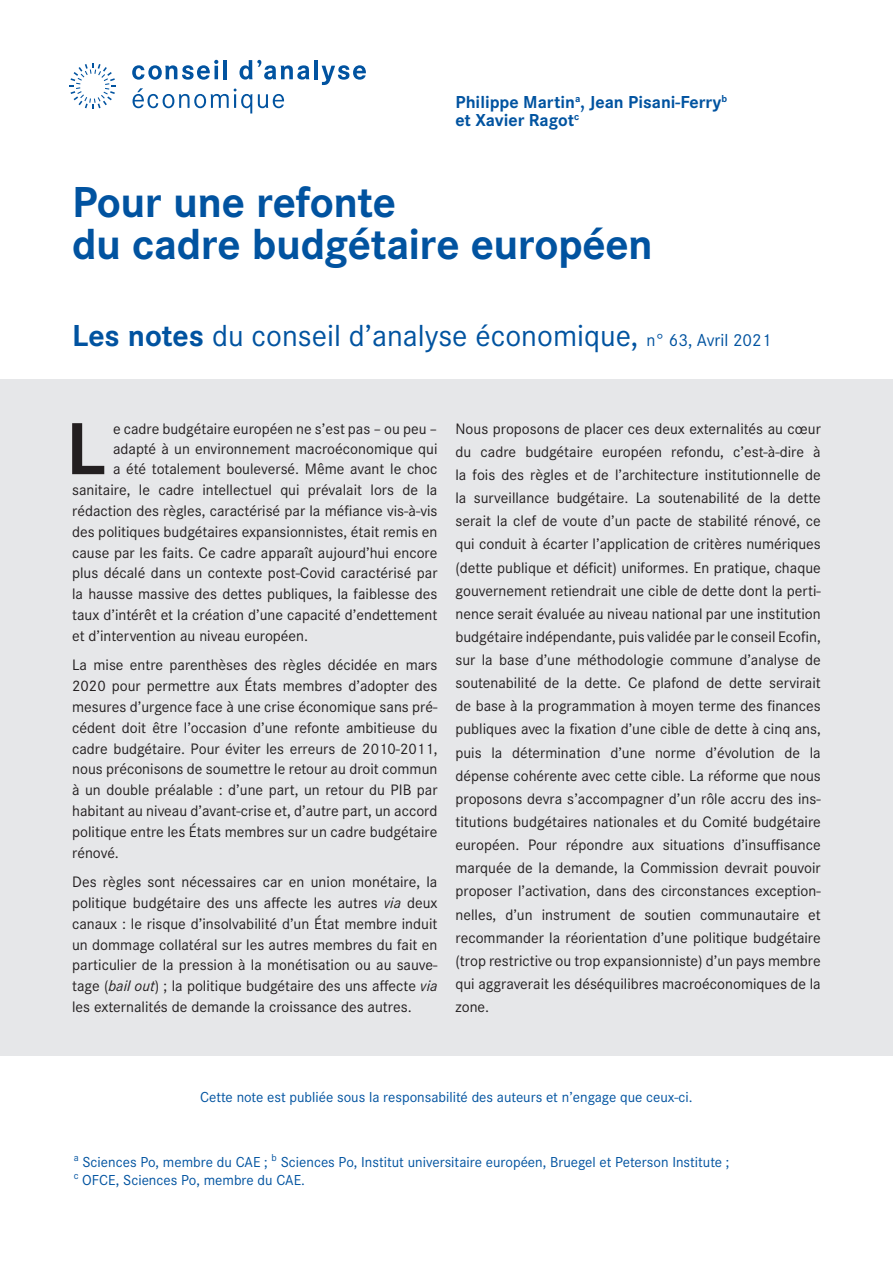
<style>
.page{position:relative;width:893px;height:1263px;background:#fff}
.page>*{position:absolute;margin:0;border:0;box-sizing:border-box;transform-origin:0 0}
.Résumé____lettrine{font:700 76.5px "Corporate S";color:#231f20}
.Titre_de_la_Note{font:700 45px/42px "Corporate S";letter-spacing:-.01em;color:#0153a0}
.t1{font:31.5px "Corporate S";color:#0153a0}
.Auteurs{font:700 18px/18px "Corporate S";color:#0153a0}
.Résumé{font:15.75px/23.1px "Corporate S";color:#231f20;text-align:justify}
.Résumé____lettrine-2{font:15.75px "Corporate S";color:#231f20}
.Organisme{font:15px "Corporate S";color:#0153a0}
.s1{font-weight:700}
.s2{font-size:18px}
.s3{font-style:italic}
</style>
<div class="page">
<div style="left:0;top:379px;width:893px;height:676px;background:#e6e7e9"></div>
<svg style="left:132px;top:60px;width:86px;height:20px"></svg>
<hr style="left:223px;top:60px;width:4px;height:19px;background:#0153a0">
<svg style="left:239px;top:60px;width:70px;height:20px"></svg>
<hr style="left:314px;top:60px;width:3px;height:19px;background:#0153a0">
<svg style="left:322px;top:65px;width:44px;height:20px"></svg>
<svg style="left:133px;top:88px;width:151px;height:25px"></svg>
<svg style="left:70px;top:63px;width:46px;height:46px"></svg>
<p class="Auteurs" style="left:455px;top:93px;width:273px">Philippe Martin<sup>a</sup>, Jean Pisani-Ferry<sup>b </sup>et Xavier Ragot<sup>c</sup></p>
<p class="Titre_de_la_Note" style="left:72px;top:179px;width:582px">Pour une refonte<br>du cadre budgétaire européen</p>
<p class="t1" style="left:72px;top:315px;width:701px"><span class="s1">Les notes</span> du conseil d’analyse économique, <span class="s2">n° 63, Avril 2021</span></p>
<p class="Résumé____lettrine" style="left:66px;top:396px;width:41px">L</p>
<p class="Résumé____lettrine-2" style="left:113px;top:418px;width:326px">e cadre budgétaire européen ne s’est pas – ou peu –</p>
<p class="Résumé____lettrine-2" style="left:113px;top:438px;width:326px">adapté à un environnement macroéconomique qui</p>
<p class="Résumé____lettrine-2" style="left:113px;top:459px;width:326px">a été totalement bouleversé. Même avant le choc</p>
<p class="Résumé____lettrine-2" style="left:72px;top:479px;width:367px">sanitaire, le cadre intellectuel qui prévalait lors de la</p>
<p class="Résumé____lettrine-2" style="left:72px;top:500px;width:367px">rédaction des règles, caractérisé par la méfiance vis-à-vis</p>
<p class="Résumé____lettrine-2" style="left:72px;top:521px;width:367px">des politiques budgétaires expansionnistes, était remis en</p>
<p class="Résumé____lettrine-2" style="left:72px;top:542px;width:367px">cause par les faits. Ce cadre apparaît aujourd’hui encore</p>
<p class="Résumé____lettrine-2" style="left:72px;top:563px;width:367px">plus décalé dans un contexte post-Covid caractérisé par</p>
<p class="Résumé____lettrine-2" style="left:72px;top:584px;width:367px">la hausse massive des dettes publiques, la faiblesse des</p>
<p class="Résumé____lettrine-2" style="left:72px;top:604px;width:367px">taux d’intérêt et la création d’une capacité d’endettement</p>
<p class="Résumé____lettrine-2" style="left:72px;top:625px;width:238px">et d’intervention au niveau européen.</p>
<p class="Résumé" style="left:72px;top:654px;width:367px;line-height:20.9px">La mise entre parenthèses des règles décidée en mars 2020 pour permettre aux États membres d’adopter des mesures d’urgence face à une crise économique sans pré&shy;cédent doit être l’occasion d’une refonte ambitieuse du cadre budgétaire. Pour éviter les erreurs de 2010-2011, nous préconisons de soumettre le retour au droit commun à un double préalable : d’une part, un retour du PIB par habitant au niveau d’avant-crise et, d’autre part, un accord politique entre les États membres sur un cadre budgétaire rénové.</p>
<p class="Résumé" style="left:72px;top:871px;width:367px;line-height:20.9px">Des règles sont nécessaires car en union monétaire, la politique budgétaire des uns affecte les autres <span class="s3">via</span> deux canaux : le risque d’insolvabilité d’un État membre induit un dommage collatéral sur les autres membres du fait en particulier de la pression à la monétisation ou au sauve&shy;tage (<span class="s3">bail out</span>) ; la politique budgétaire des uns affecte <span class="s3">via </span>les externalités de demande la croissance des autres.</p>
<p class="Résumé" style="left:455px;top:416px;width:367px">Nous proposons de placer ces deux externalités au cœur du cadre budgétaire européen refondu, c’est-à-dire à la fois des règles et de l’architecture institutionnelle de la surveillance budgétaire. La soutenabilité de la dette serait la clef de voute d’un pacte de stabilité rénové, ce qui conduit à écarter l’application de critères numériques (dette publique et déficit) uniformes. En pratique, chaque gouvernement retiendrait une cible de dette dont la perti&shy;nence serait évaluée au niveau national par une institution budgétaire indépendante, puis validée par le conseil Ecofin, sur la base d’une méthodologie commune d’analyse de soutenabilité de la dette. Ce plafond de dette servirait de base à la programmation à moyen terme des finances publiques avec la fixation d’une cible de dette à cinq ans, puis la détermination d’une norme d’évolution de la dépense cohérente avec cette cible. La réforme que nous proposons devra s’accompagner d’un rôle accru des ins&shy;titutions budgétaires nationales et du Comité budgétaire européen. Pour répondre aux situations d’insuffisance marquée de la demande, la Commission devrait pouvoir proposer l’activation, dans des circonstances exception&shy;nelles, d’un instrument de soutien communautaire et recommander la réorientation d’une politique budgétaire (trop restrictive ou trop expansionniste) d’un pays membre qui aggraverait les déséquilibres macroéconomiques de la zone.</p>
<p class="Organisme" style="left:200px;top:1087px;width:494px">Cette note est publiée sous la responsabilité des auteurs et n’engage que ceux-ci.</p>
<p class="Organisme" style="left:74px;top:1152px;width:657px"><sup>a</sup> Sciences Po, membre du CAE ; <sup>b</sup> Sciences Po, Institut universitaire européen, Bruegel et Peterson Institute ;</p>
<p class="Organisme" style="left:74px;top:1170px;width:233px"><sup>c</sup> OFCE, Sciences Po, membre du CAE.</p>
</div>
